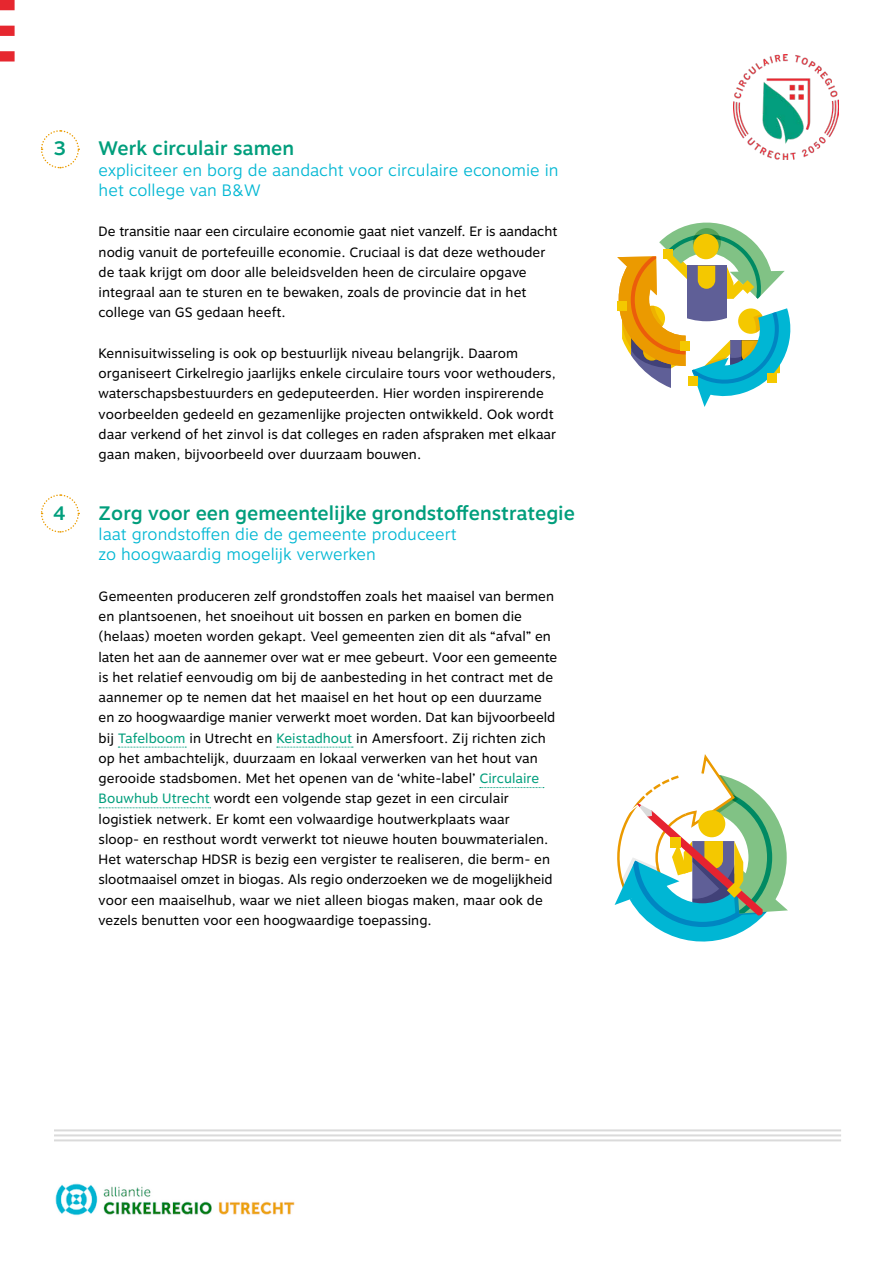
<style>
.page{position:relative;width:893px;height:1263px;background:#fff}
.page>*{position:absolute;margin:0;border:0;box-sizing:border-box;transform-origin:0 0}
.t1{font:500 19.5px "Motiva Sans";color:#019e7c}
.t2{font:300 16.5px/20.2px "Motiva Sans";color:#00b7d3}
.t3{font:13.5px/20.2px "Motiva Sans";color:#000}
.s1{color:#019e7c}
</style>
<div class="page">
<svg style="left:118px;top:747px;width:68px;height:1px"></svg>
<svg style="left:277px;top:747px;width:76px;height:1px"></svg>
<svg style="left:480px;top:787px;width:64px;height:1px"></svg>
<svg style="left:99px;top:807px;width:112px;height:1px"></svg>
<img style="left:733px;top:55px;width:106px;height:104px">
<img style="left:55px;top:1183px;width:240px;height:33px">
<hr style="left:54px;top:1129px;width:787px;height:2px;background:#dadada">
<hr style="left:54px;top:1134px;width:787px;height:2px;background:#dadada">
<hr style="left:54px;top:1139px;width:787px;height:2px;background:#dadada">
<div style="left:0;top:0;width:15px;height:10px;background:#e6272f"></div>
<div style="left:0;top:26px;width:15px;height:10px;background:#e6272f"></div>
<div style="left:0;top:51px;width:15px;height:11px;background:#e6272f"></div>
<svg style="left:617px;top:222px;width:174px;height:185px"></svg>
<svg style="left:614px;top:754px;width:174px;height:188px"></svg>
<div style="left:698px;top:810px;width:27px;height:27px;background:#f4c800;border-radius:50%"></div>
<svg style="left:40px;top:130px;width:40px;height:39px"></svg>
<svg style="left:40px;top:494px;width:40px;height:39px"></svg>
<h1 class="t1" style="left:54px;top:134px;width:14px">3</h1>
<h1 class="t1" style="left:53px;top:499px;width:15px">4</h1>
<h1 class="t1" style="left:99px;top:134px;width:197px">Werk circulair samen</h1>
<p class="t2" style="left:99px;top:160px;width:462px">expliciteer en borg de aandacht voor circulaire economie in het college van B&amp;W</p>
<p class="t3" style="left:99px;top:222px;width:460px">De transitie naar een circulaire economie gaat niet vanzelf. Er is aandacht nodig vanuit de portefeuille economie. Cruciaal is dat deze wethouder de taak krijgt om door alle beleidsvelden heen de circulaire opgave integraal aan te sturen en te bewaken, zoals de provincie dat in het college van GS gedaan heeft.</p>
<p class="t3" style="left:99px;top:343px;width:459px">Kennisuitwisseling is ook op bestuurlijk niveau belangrijk. Daarom organiseert Cirkelregio jaarlijks enkele circulaire tours voor wethouders, waterschapsbestuurders en gedeputeerden. Hier worden inspirerende voorbeelden gedeeld en gezamenlijke projecten ontwikkeld. Ook wordt daar verkend of het zinvol is dat colleges en raden afspraken met elkaar gaan maken, bijvoorbeeld over duurzaam bouwen.</p>
<h1 class="t1" style="left:99px;top:499px;width:478px">Zorg voor een gemeentelijke grondstoffenstrategie</h1>
<p class="t2" style="left:99px;top:524px;width:360px">laat grondstoffen die de gemeente produceert zo hoogwaardig mogelijk verwerken</p>
<p class="t3" style="left:99px;top:586px;width:460px">Gemeenten produceren zelf grondstoffen zoals het maaisel van bermen en plantsoenen, het snoeihout uit bossen en parken en bomen die (helaas) moeten worden gekapt. Veel gemeenten zien dit als “afval” en laten het aan de aannemer over wat er mee gebeurt. Voor een gemeente is het relatief eenvoudig om bij de aanbesteding in het contract met de aannemer op te nemen dat het maaisel en het hout op een duurzame en zo hoogwaardige manier verwerkt moet worden. Dat kan bijvoorbeeld bij <span class="s1">Tafelboom</span> in Utrecht en <span class="s1">Keistadhout</span> in Amersfoort. Zij richten zich op het ambachtelijk, duurzaam en lokaal verwerken van het hout van gerooide stadsbomen. Met het openen van de ‘white-label’ <span class="s1">Circulaire Bouwhub Utrecht</span> wordt een volgende stap gezet in een circulair logistiek netwerk. Er komt een volwaardige houtwerkplaats waar<br>sloop- en resthout wordt verwerkt tot nieuwe houten bouwmaterialen.<br>Het waterschap HDSR is bezig een vergister te realiseren, die berm- en slootmaaisel omzet in biogas. Als regio onderzoeken we de mogelijkheid voor een maaiselhub, waar we niet alleen biogas maken, maar ook de vezels benutten voor een hoogwaardige toepassing.</p>
</div>
